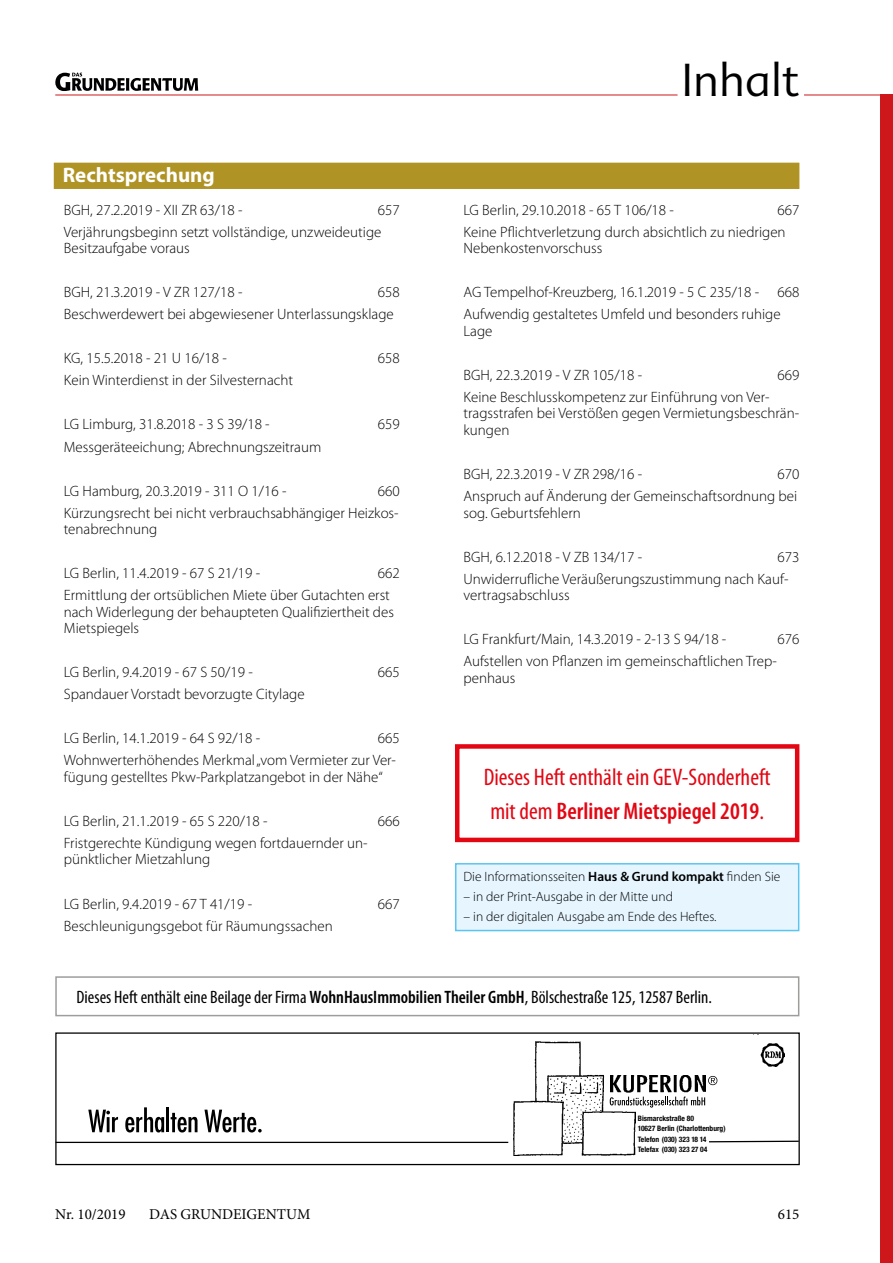
<style>
.page{position:relative;width:893px;height:1263px;background:#fff}
.page>*{position:absolute;margin:0;border:0;box-sizing:border-box;transform-origin:0 0}
.t1{font:300 45px "Advert";color:#000}
.t2{font:condensed 24px/33.6px "Myriad Pro";color:#e30613}
.t3{font:700 21px "Myriad Pro";color:#fff}
.t4{font:condensed 18px "Myriad Pro";color:#000}
.t5{font:300 15px/22px "Myriad Pro";color:#000}
.t6{font:15px "Minion Pro";color:#000}
.t7{font:300 13.5px "Myriad Pro";color:#000}
.t8{font:700 condensed 7.5px/10.5px "Helvetica Neue LT";color:#000}
.s1{font-weight:600}
</style>
<div class="page">
<div style="left:880px;top:95px;width:13px;height:1168px;background:#cd171a"></div>
<svg style="left:55px;top:73px;width:143px;height:18px"></svg>
<hr style="left:55px;top:95px;width:622px;height:1px;background:#cd171a">
<hr style="left:804px;top:95px;width:89px;height:1px;background:#cd171a">
<div style="left:54px;top:163px;width:745px;height:26px;background:#af9425"></div>
<div style="left:455px;top:863px;width:344px;height:68px;background:#e6f5fe;border:2px solid #5bc5f2"></div>
<div style="left:455px;top:744px;width:344px;height:98px;border:4px solid #e30613"></div>
<img style="left:757px;top:1034px;width:28px;height:32px">
<div style="left:55px;top:1032px;width:745px;height:133px;border:1px solid #000"></div>
<svg style="left:88px;top:1110px;width:30px;height:22px"></svg>
<svg style="left:125px;top:1107px;width:39px;height:25px"></svg>
<hr style="left:166px;top:1107px;width:3px;height:25px;background:#000">
<svg style="left:171px;top:1113px;width:27px;height:19px"></svg>
<svg style="left:204px;top:1110px;width:58px;height:22px"></svg>
<img style="left:514px;top:1042px;width:121px;height:113px">
<img style="left:610px;top:1076px;width:95px;height:16px">
<svg style="left:610px;top:1096px;width:95px;height:11px"></svg>
<svg style="left:55px;top:1140px;width:745px;height:4px"></svg>
<svg style="left:708px;top:1076px;width:9px;height:9px"></svg>
<div style="left:55px;top:976px;width:744px;height:40px;border:2px solid #9d9d9c"></div>
<h3 class="t3" style="left:63px;top:162px;width:154px">Rechtsprechung</h3>
<p class="t5" style="left:64px;top:198px;width:180px">BGH, 27.2.2019 - XII ZR 63/18 -</p>
<p class="t5" style="left:64px;top:198px;width:337px;text-indent:314px">657<br>Verjährungsbeginn setzt vollständige, unzweideutige</p>
<p class="t5" style="left:64px;top:237px;width:128px">Besitzaufgabe voraus</p>
<p class="t5" style="left:64px;top:281px;width:180px">BGH, 21.3.2019 - V ZR 127/18 -</p>
<p class="t5" style="left:64px;top:281px;width:337px;text-indent:314px">658<br>Beschwerdewert bei abgewiesener Unterlassungsklage</p>
<p class="t5" style="left:64px;top:347px;width:165px">KG, 15.5.2018 - 21 U 16/18 -</p>
<p class="t5" style="left:378px;top:347px;width:23px">658</p>
<p class="t5" style="left:64px;top:369px;width:231px">Kein Winterdienst in der Silvesternacht</p>
<p class="t5" style="left:64px;top:413px;width:207px">LG Limburg, 31.8.2018 - 3 S 39/18 -</p>
<p class="t5" style="left:378px;top:413px;width:23px">659</p>
<p class="t5" style="left:64px;top:435px;width:259px">Messgeräteeichung; Abrechnungszeitraum</p>
<p class="t5" style="left:64px;top:479px;width:224px">LG Hamburg, 20.3.2019 - 311 O 1/16 -</p>
<p class="t5" style="left:64px;top:479px;width:337px;text-align:right">660<br>Kürzungsrecht bei nicht verbrauchsabhängiger Heizkos-</p>
<p class="t5" style="left:64px;top:518px;width:95px">tenabrechnung</p>
<p class="t5" style="left:64px;top:562px;width:198px">LG Berlin, 11.4.2019 - 67 S 21/19 -</p>
<p class="t5" style="left:64px;top:562px;width:337px;text-indent:314px">662<br>Ermittlung der ortsüblichen Miete über Gutachten erst</p>
<p class="t5" style="left:64px;top:603px;width:332px;line-height:16.5px">nach Widerlegung der behaupteten Qualifiziertheit des<br>Mietspiegels</p>
<p class="t5" style="left:64px;top:661px;width:191px">LG Berlin, 9.4.2019 - 67 S 50/19 -</p>
<p class="t5" style="left:378px;top:661px;width:23px">665</p>
<p class="t5" style="left:64px;top:683px;width:242px">Spandauer Vorstadt bevorzugte Citylage</p>
<p class="t5" style="left:64px;top:727px;width:198px">LG Berlin, 14.1.2019 - 64 S 92/18 -</p>
<p class="t5" style="left:64px;top:727px;width:337px;text-align:right">665<br>Wohnwerterhöhendes Merkmal „vom Vermieter zur Ver-</p>
<p class="t5" style="left:64px;top:766px;width:320px">fügung gestelltes Pkw-Parkplatzangebot in der Nähe“</p>
<p class="t5" style="left:64px;top:810px;width:205px">LG Berlin, 21.1.2019 - 65 S 220/18 -</p>
<p class="t5" style="left:378px;top:810px;width:23px">666</p>
<p class="t5" style="left:64px;top:834px;width:305px;line-height:16.5px">Fristgerechte Kündigung wegen fortdauernder un&shy;pünktlicher Mietzahlung</p>
<p class="t5" style="left:64px;top:892px;width:190px">LG Berlin, 9.4.2019 - 67 T 41/19 -</p>
<p class="t5" style="left:378px;top:892px;width:23px">667</p>
<p class="t5" style="left:64px;top:914px;width:271px">Beschleunigungsgebot für Räumungssachen</p>
<h1 class="t1" style="left:681px;top:54px;width:119px">Inhalt</h1>
<p class="t5" style="left:463px;top:198px;width:212px">LG Berlin, 29.10.2018 - 65 T 106/18 -</p>
<p class="t5" style="left:463px;top:198px;width:337px;text-indent:314px">667<br>Keine Pflichtverletzung durch absichtlich zu niedrigen</p>
<p class="t5" style="left:463px;top:237px;width:140px">Nebenkostenvorschuss</p>
<p class="t5" style="left:463px;top:281px;width:337px">AG Tempelhof-Kreuzberg, 16.1.2019 - 5 C 235/18 - 668<br>Aufwendig gestaltetes Umfeld und besonders ruhige</p>
<p class="t5" style="left:463px;top:320px;width:30px">Lage</p>
<p class="t5" style="left:463px;top:364px;width:180px">BGH, 22.3.2019 - V ZR 105/18 -</p>
<p class="t5" style="left:777px;top:364px;width:23px">669</p>
<p class="t5" style="left:463px;top:388px;width:337px;line-height:16.5px">Keine Beschlusskompetenz zur Einführung von Ver&shy;tragsstrafen bei Verstößen gegen Vermietungsbeschrän&shy;kungen</p>
<p class="t5" style="left:463px;top:463px;width:180px">BGH, 22.3.2019 - V ZR 298/16 -</p>
<p class="t5" style="left:463px;top:463px;width:337px;text-align:right">670<br>Anspruch auf Änderung der Gemeinschaftsordnung bei</p>
<p class="t5" style="left:463px;top:501px;width:119px">sog. Geburtsfehlern</p>
<p class="t5" style="left:463px;top:545px;width:180px">BGH, 6.12.2018 - V ZB 134/17 -</p>
<p class="t5" style="left:463px;top:545px;width:337px;text-indent:314px">673<br>Unwiderrufliche Veräußerungszustimmung nach Kauf-</p>
<p class="t5" style="left:463px;top:584px;width:108px">vertragsabschluss</p>
<p class="t5" style="left:463px;top:628px;width:264px">LG Frankfurt/Main, 14.3.2019 - 2-13 S 94/18 -</p>
<p class="t5" style="left:777px;top:628px;width:23px">676</p>
<p class="t5" style="left:463px;top:653px;width:315px;line-height:16.5px">Aufstellen von Pflanzen im gemeinschaftlichen Trep&shy;penhaus</p>
<h2 class="t2" style="left:484px;top:760px;width:289px">Dieses Heft enthält ein GEV-Sonderheft mit dem <span class="s1">Berliner Mietspiegel 2019</span>.</h2>
<p class="t7" style="left:463px;top:868px;width:318px">Die Informationsseiten <span class="s1">Haus &amp; Grund kompakt</span> finden Sie</p>
<p class="t7" style="left:463px;top:888px;width:211px">– in der Print-Ausgabe in der Mitte und</p>
<p class="t7" style="left:463px;top:908px;width:255px">– in der digitalen Ausgabe am Ende des Heftes.</p>
<p class="t4" style="left:77px;top:986px;width:637px">Dieses Heft enthält eine Beilage der Firma <span class="s1">WohnHausImmobilien Theiler GmbH</span>, Bölschestraße 125, 12587 Berlin.</p>
<p class="t8" style="left:638px;top:1113px;width:89px">Bismarckstraße 80<br>10627 Berlin (Charlottenburg)<br>Telefon (030) 323 18 14<br>Telefax (030) 323 27 04</p>
<p class="t6" style="left:55px;top:1204px;width:72px">Nr. 10/2019</p>
<p class="t6" style="left:149px;top:1204px;width:163px">DAS GRUNDEIGENTUM</p>
<p class="t6" style="left:778px;top:1204px;width:23px">615</p>
</div>
